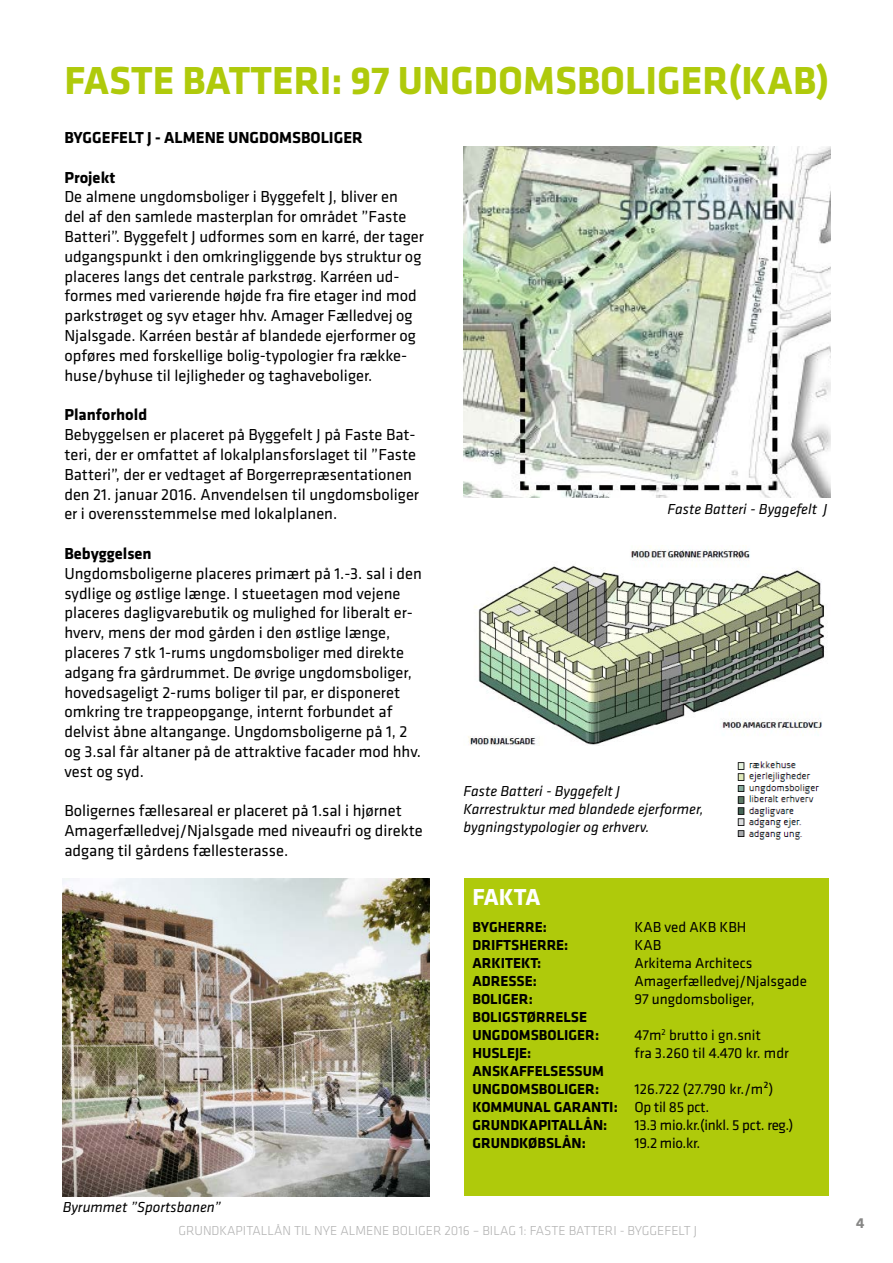
<style>
.page{position:relative;width:893px;height:1263px;background:#fff}
.page>*{position:absolute;margin:0;border:0;box-sizing:border-box;transform-origin:0 0}
.t1{font:700 40.5px "Klavika";color:#afca0b}
.t2{font:700 24px "Klavika";letter-spacing:-.02em;color:#fff}
.t3{font:16.5px/19.8px "Klavika";color:#000}
.t4{font:700 16.5px "Klavika";color:#000}
.t5{font:15px/18px "Klavika";color:#000}
.t6{font:italic 15px/18px "Klavika";color:#000}
.t7{font:700 15px/18px "Klavika";color:#000}
.t8{font:15px "Klavika";letter-spacing:-.02em;color:#000}
.t9{font:700 15px "Klavika";color:#878786}
.t10{font:300 13.5px "Klavika";color:#b2b2b2}
.s1{font-weight:700}
</style>
<div class="page">
<div style="left:464px;top:878px;width:365px;height:318px;background:#afca0b"></div>
<img style="left:468px;top:546px;width:357px;height:200px">
<img style="left:463px;top:147px;width:367px;height:350px">
<img style="left:737px;top:761px;width:83px;height:79px">
<img style="left:63px;top:878px;width:366px;height:318px">
<h1 class="t1" style="left:64px;top:59px;width:766px">FASTE BATTERI: 97 UNGDOMSBOLIGER(KAB)</h1>
<p class="t4" style="left:64px;top:129px;width:300px">BYGGEFELT J - ALMENE UNGDOMSBOLIGER</p>
<p class="t4" style="left:64px;top:168px;width:52px">Projekt</p>
<p class="t3" style="left:64px;top:188px;width:361px">De almene ungdomsboliger i Byggefelt J, bliver en<br>del af den samlede masterplan for området ”Faste Batteri”. Byggefelt J udformes som en karré, der tager udgangspunkt i den omkringliggende bys struktur og placeres langs det centrale parkstrøg. Karréen ud&shy;formes med varierende højde fra fire etager ind mod parkstrøget og syv etager hhv. Amager Fælledvej og Njalsgade. Karréen består af blandede ejerformer og opføres med forskellige bolig-typologier fra række&shy;huse/byhuse til lejligheder og taghaveboliger.</p>
<p class="t4" style="left:64px;top:406px;width:84px">Planforhold</p>
<p class="t3" style="left:64px;top:425px;width:356px">Bebyggelsen er placeret på Byggefelt J på Faste Bat&shy;teri, der er omfattet af lokalplansforslaget til ”Faste Batteri”, der er vedtaget af Borgerrepræsentationen den 21. januar 2016. Anvendelsen til ungdomsboliger er i overensstemmelse med lokalplanen.</p>
<p class="t4" style="left:64px;top:544px;width:89px">Bebyggelsen</p>
<p class="t3" style="left:64px;top:564px;width:359px">Ungdomsboligerne placeres primært på 1.-3. sal i den sydlige og østlige længe. I stueetagen mod vejene placeres dagligvarebutik og mulighed for liberalt er&shy;hverv, mens der mod gården i den østlige længe, placeres 7 stk 1-rums ungdomsboliger med direkte adgang fra gårdrummet. De øvrige ungdomsboliger, hovedsageligt 2-rums boliger til par, er disponeret omkring tre trappeopgange, internt forbundet af delvist åbne altangange. Ungdomsboligerne på 1, 2 og 3.sal får altaner på de attraktive facader mod hhv. vest og syd.</p>
<p class="t3" style="left:64px;top:801px;width:360px">Boligernes fællesareal er placeret på 1.sal i hjørnet<br>Amagerfælledvej/Njalsgade med niveaufri og direkte adgang til gårdens fællesterasse.</p>
<p class="t6" style="left:668px;top:502px;width:161px">Faste Batteri - Byggefelt J</p>
<p class="t6" style="left:463px;top:783px;width:241px">Faste Batteri - Byggefelt J<br>Karrestruktur med blandede ejerformer, bygningstypologier og erhverv.</p>
<h2 class="t2" style="left:472px;top:884px;width:69px">FAKTA</h2>
<p class="t7" style="left:472px;top:918px;width:76px">BYGHERRE:</p>
<p class="t5" style="left:634px;top:918px;width:114px">KAB ved AKB KBH</p>
<p class="t7" style="left:472px;top:936px;width:97px">DRIFTSHERRE:</p>
<p class="t5" style="left:634px;top:936px;width:28px">KAB</p>
<p class="t7" style="left:472px;top:954px;width:70px">ARKITEKT:</p>
<p class="t5" style="left:634px;top:954px;width:119px">Arkitema Architecs</p>
<p class="t7" style="left:472px;top:972px;width:66px">ADRESSE:</p>
<p class="t5" style="left:634px;top:972px;width:174px">Amagerfælledvej/Njalsgade</p>
<p class="t7" style="left:472px;top:990px;width:62px">BOLIGER:</p>
<p class="t5" style="left:634px;top:990px;width:122px">97 ungdomsboliger,</p>
<p class="t7" style="left:472px;top:1008px;width:128px">BOLIGSTØRRELSE<br>UNGDOMSBOLIGER:</p>
<p class="t5" style="left:634px;top:1026px;width:128px">47m<sup>2</sup> brutto i gn.snit</p>
<p class="t6" style="left:63px;top:1199px;width:159px">Byrummet ”Sportsbanen”</p>
<p class="t7" style="left:472px;top:1044px;width:60px">HUSLEJE:</p>
<p class="t5" style="left:634px;top:1044px;width:156px">fra 3.260 til 4.470 kr. mdr</p>
<p class="t7" style="left:472px;top:1062px;width:133px">ANSKAFFELSESSUM<br>UNGDOMSBOLIGER:</p>
<p class="t5" style="left:472px;top:1080px;width:302px;text-indent:162px">126.722 (27.790 kr./m²)<br><span class="s1">KOMMUNAL GARANTI:</span> Op til 85 pct.<br><span class="s1">GRUNDKAPITALLÅN:</span></p>
<p class="t8" style="left:634px;top:1117px;width:160px">13.3 mio.kr.(inkl. 5 pct. reg.)</p>
<p class="t7" style="left:472px;top:1134px;width:115px">GRUNDKØBSLÅN:</p>
<p class="t5" style="left:634px;top:1134px;width:67px">19.2 mio.kr.</p>
<p class="t10" style="left:179px;top:1224px;width:520px">GRUNDKAPITALLÅN TIL NYE ALMENE BOLIGER 2016 – BILAG 1: FASTE BATTERI - BYGGEFELT J</p>
<p class="t9" style="left:856px;top:1215px;width:10px">4</p>
</div>
